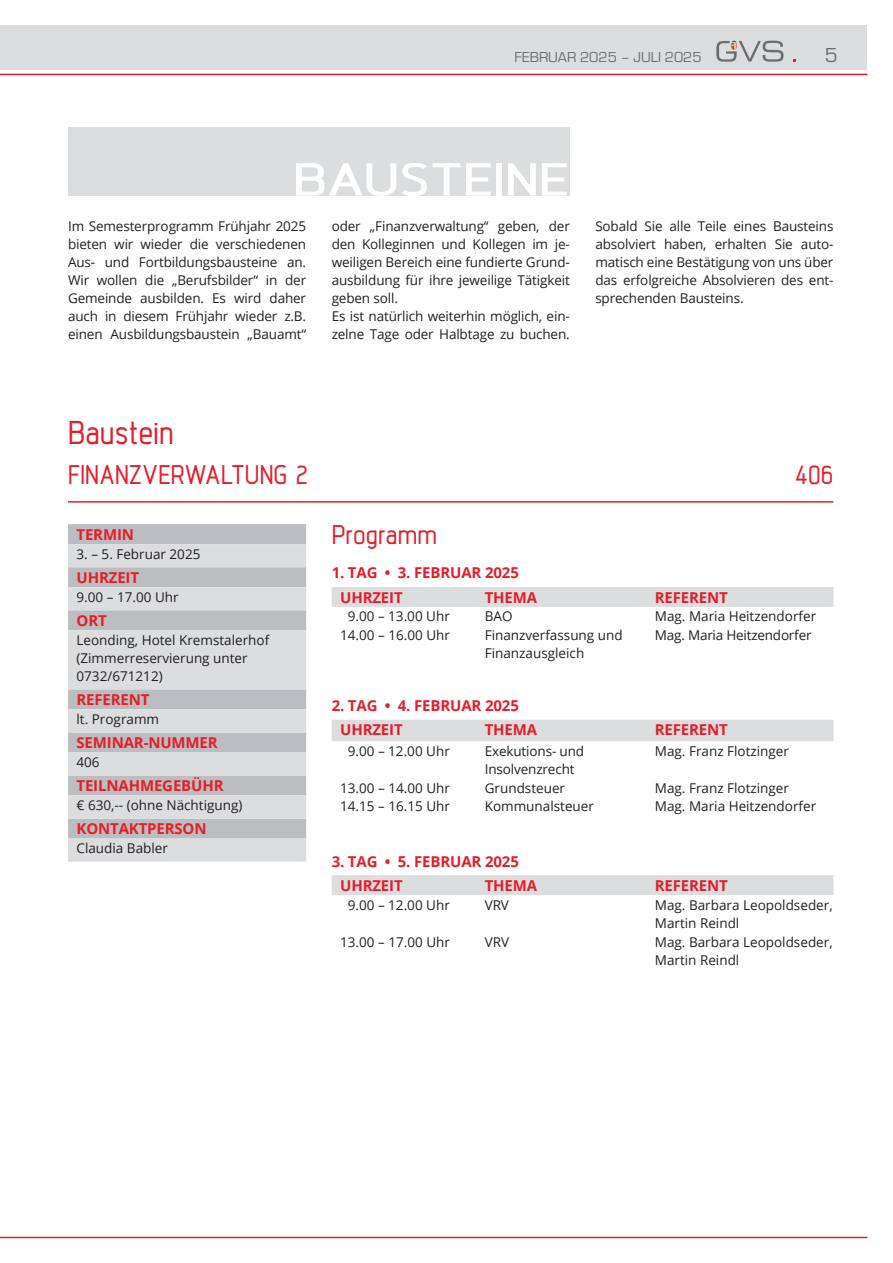
<style>
.page{position:relative;width:893px;height:1263px;background:#fff}
.page>*{position:absolute;margin:0;border:0;box-sizing:border-box;transform-origin:0 0}
.t1{font:700 46.2px "Intropol";letter-spacing:-.015em;color:#fff;scale:1.43 1}
.t2{font:500 33px "Intropol";letter-spacing:-.005em;color:#e41e2b}
.t3{font:500 27px "Intropol";color:#e41e2b}
.t4{font:21px "Eurostile";color:#6c6d70}
.t5{font:700 15px/24.3px "Open Sans";letter-spacing:-.01em;color:#e41e2b}
.t6{font:15px "Eurostile";color:#6c6d70}
.t7{font:13.5px/18px "Open Sans";color:#231f20}
</style>
<div class="page">
<div style="left:0;top:26px;width:867px;height:44px;background:#dcdddf"></div>
<hr style="left:0;top:74px;width:867px;height:1px;background:#e41e2b">
<hr style="left:0;top:1237px;width:867px;height:1px;background:#e41e2b">
<svg style="left:716px;top:40px;width:67px;height:22px"></svg>
<div style="left:68px;top:128px;width:502px;height:68px;background:#dcdddf"></div>
<hr style="left:68px;top:501px;width:765px;height:2px;background:#e41e2b">
<div style="left:68px;top:524px;width:238px;height:20px;background:#bcbdc0"></div>
<svg style="left:68px;top:544px;width:238px;height:318px;background:#d0d1d3"></svg>
<svg style="left:332px;top:587px;width:501px;height:154px"></svg>
<div style="left:332px;top:875px;width:501px;height:20px;background:#dcdddf"></div>
<p class="t6" style="left:515px;top:47px;width:189px">FEBRUAR 2025 – JULI 2025</p>
<h3 class="t4" style="left:825px;top:40px;width:14px">5</h3>
<h1 class="t1" style="left:293px;top:152px;width:195px">BAUSTEINE</h1>
<p class="t7" style="left:68px;top:217px;width:240px;text-align:justify">Im Semesterprogramm Frühjahr 2025 bieten wir wieder die verschiedenen Aus- und Fortbildungsbausteine an.<br>Wir wollen die „Berufsbilder“ in der Gemeinde ausbilden. Es wird daher auch in diesem Frühjahr wieder z.B. einen Ausbildungsbaustein „Bauamt“</p>
<p class="t7" style="left:332px;top:217px;width:240px">oder „Finanzverwaltung“ geben, der den Kolleginnen und Kollegen im je&shy;weiligen Bereich eine fundierte Grund&shy;ausbildung für ihre jeweilige Tätigkeit geben soll.<br>Es ist natürlich weiterhin möglich, ein&shy;zelne Tage oder Halbtage zu buchen.</p>
<p class="t7" style="left:595px;top:217px;width:240px;text-align:justify">Sobald Sie alle Teile eines Bausteins absolviert haben, erhalten Sie auto&shy;matisch eine Bestätigung von uns über das erfolgreiche Absolvieren des ent&shy;sprechenden Bausteins.</p>
<h2 class="t2" style="left:68px;top:413px;width:107px">Baustein</h2>
<h3 class="t3" style="left:68px;top:459px;width:241px">FINANZVERWALTUNG 2</h3>
<h3 class="t3" style="left:795px;top:459px;width:40px">406</h3>
<p class="t5" style="left:77px;top:522px;width:59px">TERMIN</p>
<p class="t7" style="left:77px;top:544px;width:125px">3. – 5. Februar 2025</p>
<p class="t5" style="left:77px;top:565px;width:64px">UHRZEIT</p>
<p class="t7" style="left:77px;top:587px;width:104px">9.00 – 17.00 Uhr</p>
<p class="t5" style="left:77px;top:608px;width:32px">ORT</p>
<p class="t7" style="left:77px;top:631px;width:194px">Leonding, Hotel Kremstalerhof (Zimmerreservierung unter<br>0732/671212)</p>
<p class="t5" style="left:77px;top:687px;width:75px">REFERENT</p>
<p class="t7" style="left:77px;top:710px;width:84px">lt. Programm</p>
<p class="t5" style="left:77px;top:730px;width:143px">SEMINAR-NUMMER</p>
<p class="t7" style="left:77px;top:753px;width:25px">406</p>
<p class="t5" style="left:77px;top:773px;width:149px">TEILNAHMEGEBÜHR</p>
<p class="t7" style="left:77px;top:796px;width:167px">€ 630,-- (ohne Nächtigung)</p>
<p class="t5" style="left:77px;top:816px;width:132px">KONTAKTPERSON</p>
<p class="t7" style="left:77px;top:839px;width:93px">Claudia Babler</p>
<h3 class="t3" style="left:332px;top:519px;width:107px">Programm</h3>
<p class="t5" style="left:340px;top:560px;width:180px;text-indent:-9px">1. TAG • 3. FEBRUAR 2025<br>UHRZEIT</p>
<p class="t5" style="left:485px;top:585px;width:54px">THEMA</p>
<p class="t5" style="left:655px;top:585px;width:75px">REFERENT</p>
<p class="t7" style="left:348px;top:607px;width:104px">9.00 – 13.00 Uhr</p>
<p class="t7" style="left:485px;top:607px;width:29px">BAO</p>
<p class="t7" style="left:655px;top:607px;width:163px">Mag. Maria Heitzendorfer</p>
<p class="t7" style="left:340px;top:626px;width:111px">14.00 – 16.00 Uhr</p>
<p class="t7" style="left:485px;top:626px;width:139px">Finanzverfassung und<br>Finanzausgleich</p>
<p class="t7" style="left:655px;top:626px;width:158px">Mag. Maria Heitzendorfer</p>
<p class="t5" style="left:340px;top:693px;width:180px;text-indent:-9px">2. TAG • 4. FEBRUAR 2025<br>UHRZEIT</p>
<p class="t5" style="left:485px;top:717px;width:54px">THEMA</p>
<p class="t5" style="left:655px;top:717px;width:75px">REFERENT</p>
<p class="t7" style="left:348px;top:741px;width:104px">9.00 – 12.00 Uhr</p>
<p class="t7" style="left:485px;top:741px;width:101px">Exekutions- und<br>Insolvenzrecht</p>
<p class="t7" style="left:655px;top:741px;width:136px">Mag. Franz Flotzinger</p>
<p class="t7" style="left:340px;top:778px;width:111px">13.00 – 14.00 Uhr</p>
<p class="t7" style="left:485px;top:778px;width:82px">Grundsteuer</p>
<p class="t7" style="left:655px;top:778px;width:136px">Mag. Franz Flotzinger</p>
<p class="t7" style="left:340px;top:797px;width:111px">14.15 – 16.15 Uhr</p>
<p class="t7" style="left:485px;top:797px;width:111px">Kommunalsteuer</p>
<p class="t7" style="left:655px;top:797px;width:163px">Mag. Maria Heitzendorfer</p>
<p class="t5" style="left:340px;top:849px;width:180px;text-indent:-9px">3. TAG • 5. FEBRUAR 2025<br>UHRZEIT</p>
<p class="t5" style="left:485px;top:873px;width:54px">THEMA</p>
<p class="t5" style="left:655px;top:873px;width:75px">REFERENT</p>
<p class="t7" style="left:348px;top:895px;width:104px">9.00 – 12.00 Uhr</p>
<p class="t7" style="left:485px;top:895px;width:26px">VRV</p>
<p class="t7" style="left:655px;top:895px;width:179px">Mag. Barbara Leopoldseder,<br>Martin Reindl</p>
<p class="t7" style="left:340px;top:933px;width:111px">13.00 – 17.00 Uhr</p>
<p class="t7" style="left:485px;top:933px;width:26px">VRV</p>
<p class="t7" style="left:655px;top:933px;width:179px">Mag. Barbara Leopoldseder,<br>Martin Reindl</p>
</div>
